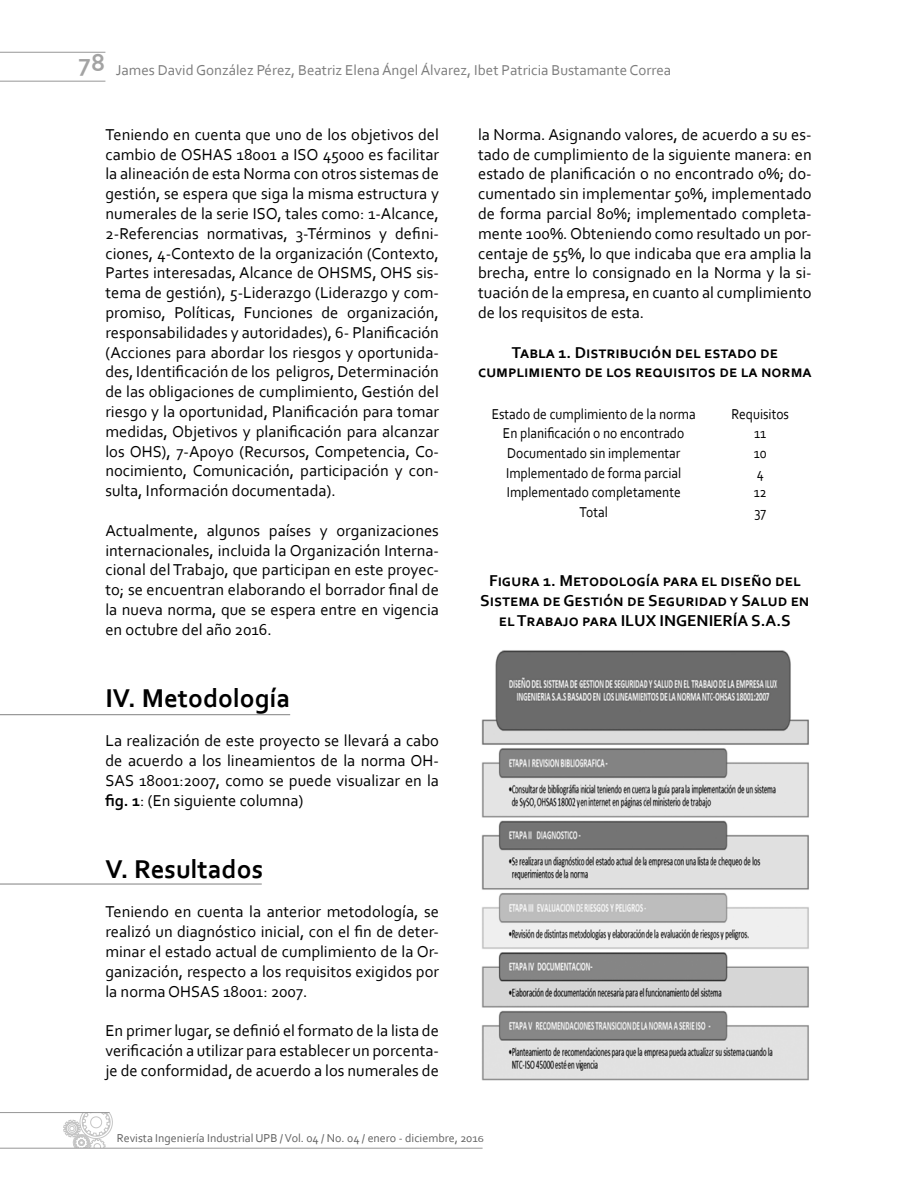
<style>
.page{position:relative;width:918px;height:1188px;background:#fff}
.page>*{position:absolute;margin:0;border:0;box-sizing:border-box;transform-origin:0 0}
.t1{font:700 27px "Corbel";color:#000}
.t2{font:16.5px/19.8px "Corbel";color:#000;text-align:justify}
.t3{font:700 16.5px/19.8px "Corbel";color:#000;text-align:center}
.t4{font:700 16.5px/19.8px "Corbel";letter-spacing:.02em;color:#000;text-align:center}
.t5{font:15px "Corbel";color:#000;scale:.9 1}
.t6{font:15px "Corbel";color:#7c7c7c}
.t7{font:12px "Corbel";color:#616161}
.s1{font-weight:700}
.s2{font-size:9px}
</style>
<div class="page">
<hr style="left:0;top:52px;width:105px;height:1px;background:#969696">
<hr style="left:0;top:81px;width:105px;height:1px;background:#969696">
<svg style="left:64px;top:1112px;width:49px;height:36px"></svg>
<hr style="left:0;top:1148px;width:483px;height:1px;background:#969696">
<hr style="left:0;top:1112px;width:109px;height:1px;background:#969696">
<img style="left:481px;top:650px;width:328px;height:431px">
<hr style="left:0;top:714px;width:290px;height:1px;background:#818181">
<hr style="left:0;top:884px;width:262px;height:1px;background:#818181">
<p class="t6" style="left:79px;top:61px;width:594px"><sup>78</sup> James David González Pérez, Beatriz Elena Ángel Álvarez, Ibet Patricia Bustamante Correa</p>
<p class="t2" style="left:105px;top:124px;width:335px">Teniendo en cuenta que uno de los objetivos del cambio de OSHAS 18001 a ISO 45000 es facilitar la alineación de esta Norma con otros sistemas de gestión, se espera que siga la misma estructura y numerales de la serie ISO, tales como: 1-Alcance, 2-Referencias normativas, 3-Términos y defini&shy;ciones, 4-Contexto de la organización (Contexto, Partes interesadas, Alcance de OHSMS, OHS sis&shy;tema de gestión), 5-Liderazgo (Liderazgo y com&shy;promiso, Políticas, Funciones de organización, responsabilidades y autoridades), 6- Planificación (Acciones para abordar los riesgos y oportunida&shy;des, Identificación de los peligros, Determinación de las obligaciones de cumplimiento, Gestión del riesgo y la oportunidad, Planificación para tomar medidas, Objetivos y planificación para alcanzar los OHS), 7-Apoyo (Recursos, Competencia, Co&shy;nocimiento, Comunicación, participación y con&shy;sulta, Información documentada).</p>
<p class="t2" style="left:105px;top:520px;width:335px">Actualmente, algunos países y organizaciones internacionales, incluida la Organización Interna&shy;cional del Trabajo, que participan en este proyec&shy;to; se encuentran elaborando el borrador final de la nueva norma, que se espera entre en vigencia en octubre del año 2016.</p>
<h1 class="t1" style="left:105px;top:681px;width:186px">IV. Metodología</h1>
<p class="t2" style="left:105px;top:731px;width:335px">La realización de este proyecto se llevará a cabo de acuerdo a los lineamientos de la norma OH-SAS 18001:2007, como se puede visualizar en la <span class="s1">fig. 1</span>: (En siguiente columna)</p>
<h1 class="t1" style="left:105px;top:852px;width:159px">V. Resultados</h1>
<p class="t2" style="left:105px;top:902px;width:335px">Teniendo en cuenta la anterior metodología, se realizó un diagnóstico inicial, con el fin de deter&shy;minar el estado actual de cumplimiento de la Or&shy;ganización, respecto a los requisitos exigidos por la norma OHSAS 18001: 2007.</p>
<p class="t2" style="left:105px;top:1020px;width:335px">En primer lugar, se definió el formato de la lista de verificación a utilizar para establecer un porcenta&shy;je de conformidad, de acuerdo a los numerales de</p>
<p class="t2" style="left:478px;top:124px;width:335px">la Norma. Asignando valores, de acuerdo a su es&shy;tado de cumplimiento de la siguiente manera: en estado de planificación o no encontrado 0%; do&shy;cumentado sin implementar 50%, implementado de forma parcial 80%; implementado completa&shy;mente 100%. Obteniendo como resultado un por&shy;centaje de 55%, lo que indicaba que era amplia la brecha, entre lo consignado en la Norma y la si&shy;tuación de la empresa, en cuanto al cumplimiento de los requisitos de esta.</p>
<p class="t4" style="left:478px;top:342px;width:335px">Tabla 1. Distribución del estado de cumplimiento de los requisitos de la norma</p>
<p class="t5" style="left:492px;top:404px;width:228px">Estado de cumplimiento de la norma</p>
<p class="t5" style="left:732px;top:404px;width:65px">Requisitos</p>
<p class="t5" style="left:503px;top:424px;width:203px">En planificación o no encontrado</p>
<p class="t5" style="left:754px;top:424px;width:15px">11</p>
<p class="t5" style="left:507px;top:444px;width:194px">Documentado sin implementar</p>
<p class="t5" style="left:754px;top:444px;width:16px">10</p>
<p class="t5" style="left:506px;top:463px;width:196px">Implementado de forma parcial</p>
<p class="t5" style="left:757px;top:463px;width:9px">4</p>
<p class="t5" style="left:507px;top:483px;width:195px">Implementado completamente</p>
<p class="t5" style="left:754px;top:483px;width:16px">12</p>
<p class="t5" style="left:580px;top:503px;width:33px">Total</p>
<p class="t5" style="left:754px;top:503px;width:15px">37</p>
<p class="t3" style="left:480px;top:571px;width:331px">Figura 1. Metodología para el diseño del<br>Sistema de Gestión de Seguridad y Salud en el Trabajo para ILUX INGENIERÍA S.A.S</p>
<p class="t7" style="left:117px;top:1130px;width:369px">Revista Ingeniería Industrial UPB / Vol. 04 / No. 04 / enero - diciembre, 201<span class="s2">6</span></p>
</div>
